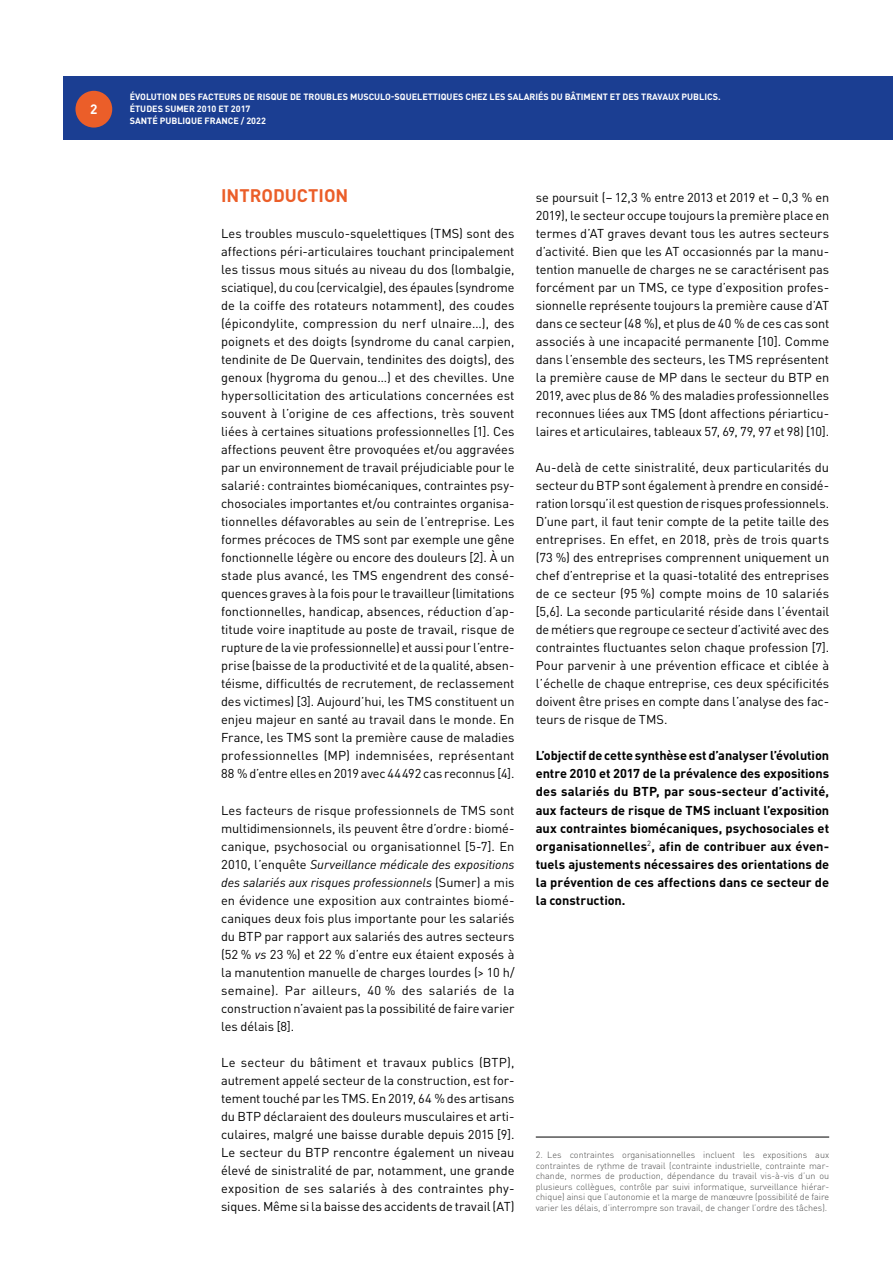
<style>
.page{position:relative;width:893px;height:1263px;background:#fff}
.page>*{position:absolute;margin:0;border:0;box-sizing:border-box;transform-origin:0 0}
.Inter-1-Grille{font:700 18px "DIN Pro";color:#eb5e29}
.t1{font:700 13.5px "DIN Pro";color:#fff}
.Textecourant{font:12.75px/18px "DIN Pro";letter-spacing:-.005em;color:#000;text-align:justify}
.Textecourant_esp_av{font:12.75px/18px "DIN Pro";letter-spacing:-.005em;color:#000;text-align:justify}
.Textecourant-2{font:700 12.75px/18px "DIN Pro";color:#000;text-align:justify}
.Note-Bas_de_page{font:300 9px/10.5px "DIN Pro";color:#4a4a49;text-align:justify}
.t2{font:700 9px/12px "DIN Pro";color:#fff}
.s1{font-style:italic}
</style>
<div class="page">
<div style="left:64px;top:77px;width:829px;height:63px;background:#1b3e92"></div>
<div style="left:75px;top:91px;width:37px;height:37px;background:#eb5e29;border-radius:50%"></div>
<hr style="left:536px;top:1137px;width:293px;height:1px;background:#000">
<p class="t1" style="left:90px;top:98px;width:9px">2</p>
<p class="t2" style="left:130px;top:90px;width:592px">ÉVOLUTION DES FACTEURS DE RISQUE DE TROUBLES MUSCULO-SQUELETTIQUES CHEZ LES SALARIÉS DU BÂTIMENT ET DES TRAVAUX PUBLICS.<br>ÉTUDES SUMER 2010 ET 2017<br>SANTÉ PUBLIQUE FRANCE / 2022</p>
<p class="Inter-1-Grille" style="left:221px;top:181px;width:129px">INTRODUCTION</p>
<p class="Textecourant_esp_av" style="left:221px;top:224px;width:295px">Les troubles musculo-squelettiques (TMS) sont des affections péri-articulaires touchant principalement les tissus mous situés au niveau du dos (lombalgie, sciatique), du cou (cervicalgie), des épaules (syndrome de la coiffe des rotateurs notamment), des coudes (épicondylite, compression du nerf ulnaire…), des poignets et des doigts (syndrome du canal carpien, tendinite de De Quervain, tendinites des doigts), des genoux (hygroma du genou…) et des chevilles. Une hypersollicitation des articulations concernées est souvent à l’origine de ces affections, très souvent liées à certaines situations professionnelles [1]. Ces affections peuvent être provoquées et/ou aggravées par un environnement de travail préjudiciable pour le salarié: contraintes biomécaniques, contraintes psy&shy;chosociales importantes et/ou contraintes organisa&shy;tionnelles défavorables au sein de l’entreprise. Les formes précoces de TMS sont par exemple une gêne fonctionnelle légère ou encore des douleurs [2]. À un stade plus avancé, les TMS engendrent des consé&shy;quences graves à la fois pour le travailleur (limitations fonctionnelles, handicap, absences, réduction d’ap&shy;titude voire inaptitude au poste de travail, risque de rupture de la vie professionnelle) et aussi pour l’entre&shy;prise (baisse de la productivité et de la qualité, absen&shy;téisme, difficultés de recrutement, de reclassement des victimes) [3]. Aujourd’hui, les TMS constituent un enjeu majeur en santé au travail dans le monde. En France, les TMS sont la première cause de maladies professionnelles (MP) indemnisées, représentant 88 % d’entre elles en 2019 avec 44492 cas reconnus [4].</p>
<p class="Textecourant" style="left:221px;top:800px;width:295px">Les facteurs de risque professionnels de TMS sont multidimensionnels, ils peuvent être d’ordre: biomé&shy;canique, psychosocial ou organisationnel [5-7]. En 2010, l’enquête <span class="s1">Surveillance médicale des expositions des salariés aux risques professionnels</span> (Sumer) a mis en évidence une exposition aux contraintes biomé&shy;caniques deux fois plus importante pour les salariés du BTP par rapport aux salariés des autres secteurs (52 % <span class="s1">vs</span> 23 %) et 22 % d’entre eux étaient exposés à la manutention manuelle de charges lourdes (&gt; 10 h/ semaine). Par ailleurs, 40 % des salariés de la construction n’avaient pas la possibilité de faire varier les délais [8].</p>
<p class="Textecourant" style="left:221px;top:1052px;width:295px">Le secteur du bâtiment et travaux publics (BTP), autrement appelé secteur de la construction, est for&shy;tement touché par les TMS. En 2019, 64 % des artisans du BTP déclaraient des douleurs musculaires et arti&shy;culaires, malgré une baisse durable depuis 2015 [9].<br>Le secteur du BTP rencontre également un niveau élevé de sinistralité de par, notamment, une grande exposition de ses salariés à des contraintes phy&shy;siques. Même si la baisse des accidents de travail (AT)</p>
<p class="Textecourant" style="left:536px;top:188px;width:295px">se poursuit (– 12,3 % entre 2013 et 2019 et – 0,3 % en 2019), le secteur occupe toujours la première place en termes d’AT graves devant tous les autres secteurs d’activité. Bien que les AT occasionnés par la manu&shy;tention manuelle de charges ne se caractérisent pas forcément par un TMS, ce type d’exposition profes&shy;sionnelle représente toujours la première cause d’AT dans ce secteur (48 %), et plus de 40 % de ces cas sont associés à une incapacité permanente [10]. Comme dans l’ensemble des secteurs, les TMS représentent la première cause de MP dans le secteur du BTP en 2019, avec plus de 86 % des maladies professionnelles reconnues liées aux TMS (dont affections périarticu&shy;laires et articulaires, tableaux 57, 69, 79, 97 et 98) [10].</p>
<p class="Textecourant" style="left:536px;top:458px;width:295px">Au-delà de cette sinistralité, deux particularités du secteur du BTP sont également à prendre en considé&shy;ration lorsqu’il est question de risques professionnels.<br>D’une part, il faut tenir compte de la petite taille des entreprises. En effet, en 2018, près de trois quarts (73 %) des entreprises comprennent uniquement un chef d’entreprise et la quasi-totalité des entreprises de ce secteur (95 %) compte moins de 10 salariés [5,6]. La seconde particularité réside dans l’éventail de métiers que regroupe ce secteur d’activité avec des contraintes fluctuantes selon chaque profession [7].<br>Pour parvenir à une prévention efficace et ciblée à l’échelle de chaque entreprise, ces deux spécificités doivent être prises en compte dans l’analyse des fac&shy;teurs de risque de TMS.</p>
<p class="Textecourant-2" style="left:536px;top:745px;width:295px">L’objectif de cette synthèse est d’analyser l’évolution entre 2010 et 2017 de la prévalence des expositions des salariés du BTP, par sous‑secteur d’activité, aux facteurs de risque de TMS incluant l’exposition aux contraintes biomécaniques, psychosociales et organisationnelles<sup>2</sup>, afin de contribuer aux éven‑ tuels ajustements nécessaires des orientations de la prévention de ces affections dans ce secteur de la construction.</p>
<p class="Note-Bas_de_page" style="left:536px;top:1149px;width:295px">2. Les contraintes organisationnelles incluent les expositions aux contraintes de rythme de travail (contrainte industrielle, contrainte mar&shy;chande, normes de production, dépendance du travail vis-à-vis d’un ou plusieurs collègues, contrôle par suivi informatique, surveillance hiérar&shy;chique) ainsi que l’autonomie et la marge de manœuvre (possibilité de faire varier les délais, d’interrompre son travail, de changer l’ordre des tâches).</p>
</div>
